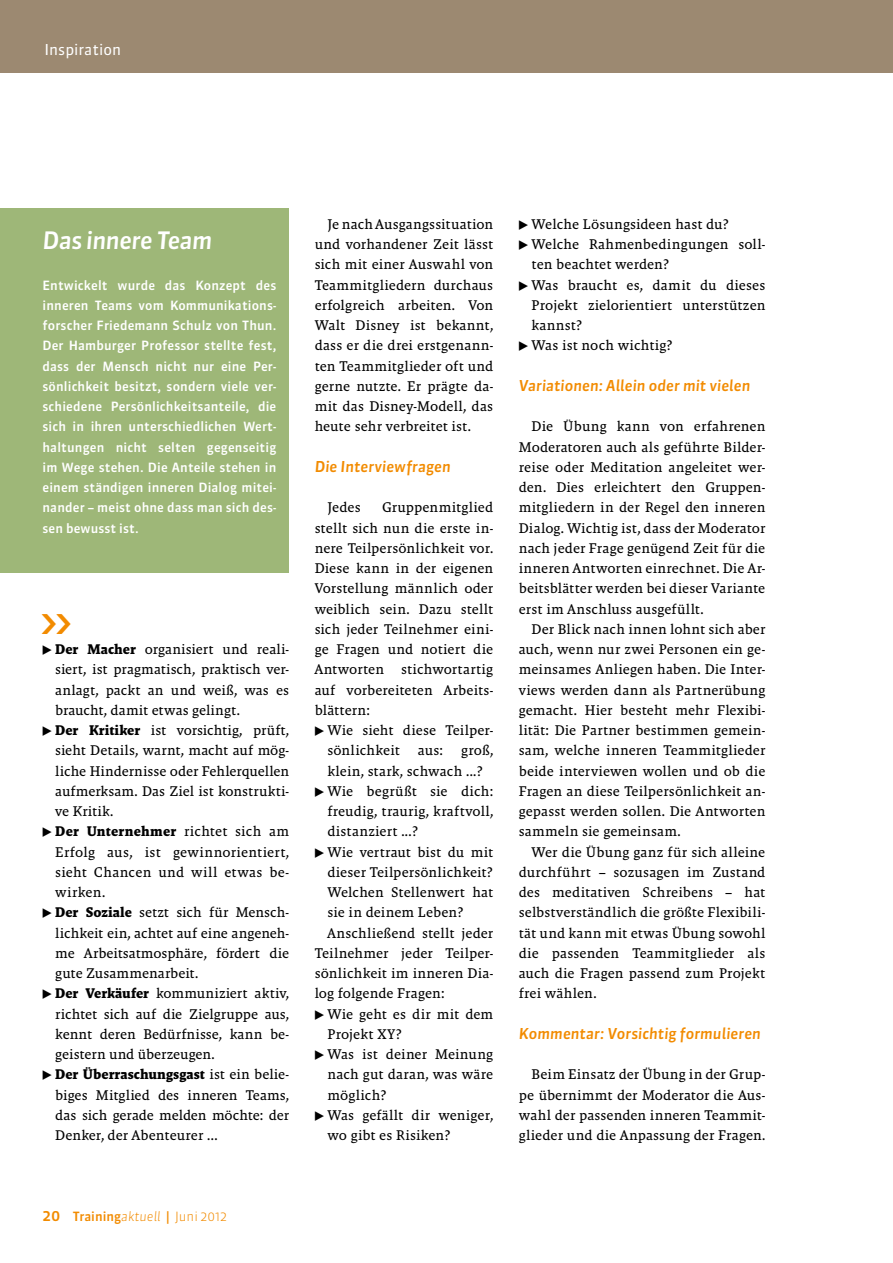
<style>
.page{position:relative;width:893px;height:1263px;background:#fff}
.page>*{position:absolute;margin:0;border:0;box-sizing:border-box;transform-origin:0 0}
.t1{font:italic 500 37.5px "Sanuk OT";color:#f28b00}
.t2{font:italic 500 24px "Sanuk OT";letter-spacing:-.02em;color:#fff}
.t3{font:italic 500 15px "Sanuk OT";letter-spacing:.005em;color:#f28b00}
.t4{font:15px "Sanuk OT";color:#fff}
.t5{font:14.25px/20.2px "Malaga Reg";color:#000;text-align:justify}
.t6{font:700 14.25px "Malaga";letter-spacing:.005em;color:#000}
.t7{font:14.25px "Malaga Reg";letter-spacing:.02em;color:#000}
.t8{font:500 12.75px/20.2px "Sanuk OT";letter-spacing:.01em;color:#fff;text-align:justify}
.t9{font:500 12.75px "Sanuk OT";color:#f28b00}
.s1{font-family:"Malaga";font-weight:700}
.s2{font-family:"Malaga Reg";font-weight:400}
.s3{font-size:15px}
.s4{font-weight:300;font-style:italic}
.s5{font-weight:300}
</style>
<div class="page">
<div style="left:0;top:0;width:893px;height:72px;background:#9c8971"></div>
<div style="left:0;top:209px;width:289px;height:364px;background:#9eb778"></div>
<p class="t4" style="left:44px;top:41px;width:78px">I nspiration</p>
<h2 class="t2" style="left:43px;top:225px;width:172px">Das innere Team</h2>
<p class="t8" style="left:43px;top:275px;width:235px">Entwickelt wurde das Konzept des inneren Teams vom Kommunikations&shy;forscher Friedemann Schulz von Thun.<br>Der Hamburger Professor stellte fest, dass der Mensch nicht nur eine Per&shy;sönlichkeit besitzt, sondern viele ver&shy;schiedene Persönlichkeitsanteile, die sich in ihren unterschiedlichen Wert&shy;haltungen nicht selten gegenseitig im Wege stehen. Die Anteile stehen in einem ständigen inneren Dialog mitei&shy;nander – meist ohne dass man sich des&shy;sen bewusst ist.</p>
<h1 class="t1" style="left:39px;top:597px;width:36px">&gt;&gt;</h1>
<p class="t5" style="left:55px;top:639px;width:235px;text-align:left"><span class="s1">Der Macher</span> organisiert und reali&shy;siert, ist pragmatisch, praktisch ver&shy;anlagt, packt an und weiß, was es braucht, damit etwas gelingt.<br><span class="s1">Der Kritiker</span> ist vorsichtig, prüft, sieht Details, warnt, macht auf mög&shy;liche Hindernisse oder Fehlerquellen aufmerksam. Das Ziel ist konstrukti&shy;ve Kritik.</p>
<p class="t6" style="left:55px;top:823px;width:235px">Der Unternehmer <span class="s2">richtet sich am</span></p>
<p class="t5" style="left:55px;top:842px;width:235px;text-align:left">Erfolg aus, ist gewinnorientiert, sieht Chancen und will etwas be&shy;wirken.<br><span class="s1">Der Soziale</span> setzt sich für Mensch&shy;lichkeit ein, achtet auf eine angeneh&shy;me Arbeitsatmosphäre, fördert die gute Zusammenarbeit.<br><span class="s1">Der Verkäufer</span> kommuniziert aktiv, richtet sich auf die Zielgruppe aus, kennt deren Bedürfnisse, kann be&shy;geistern und überzeugen.</p>
<p class="t6" style="left:55px;top:1066px;width:235px">Der Überraschungsgast <span class="s2">ist ein belie-</span></p>
<p class="t5" style="left:55px;top:1085px;width:235px">biges Mitglied des inneren Teams, das sich gerade melden möchte: der Denker, der Abenteurer ...</p>
<p class="t5" style="left:315px;top:214px;width:180px;text-indent:13px">Je nach Ausgangssituation und vorhandener Zeit lässt sich mit einer Auswahl von Teammitgliedern durchaus erfolgreich arbeiten. Von Walt Disney ist bekannt, dass er die drei erstgenann&shy;ten Teammitglieder oft und gerne nutzte. Er prägte da&shy;mit das Disney-Modell, das heute sehr verbreitet ist.</p>
<p class="t3" style="left:315px;top:457px;width:138px">Die Interviewfragen</p>
<p class="t5" style="left:327px;top:497px;width:35px">Jedes</p>
<p class="t5" style="left:315px;top:497px;width:180px;text-indent:67px">Gruppenmitglied stellt sich nun die erste in&shy;nere Teilpersönlichkeit vor.<br>Diese kann in der eigenen Vorstellung männlich oder weiblich sein. Dazu stellt sich jeder Teilnehmer eini&shy;ge Fragen und notiert die Antworten stichwortartig auf vorbereiteten Arbeits&shy;blättern:</p>
<p class="t5" style="left:327px;top:720px;width:167px">Wie sieht diese Teilper&shy;sönlichkeit</p>
<p class="t5" style="left:418px;top:740px;width:27px">aus:</p>
<p class="t5" style="left:461px;top:740px;width:34px">groß,</p>
<p class="t5" style="left:327px;top:761px;width:157px">klein, stark, schwach ...?</p>
<p class="t5" style="left:327px;top:781px;width:167px">Wie begrüßt sie dich:</p>
<p class="t7" style="left:327px;top:803px;width:167px">freudig, traurig, kraftvoll,</p>
<p class="t7" style="left:327px;top:823px;width:92px">distanziert ...?</p>
<p class="t5" style="left:327px;top:842px;width:167px">Wie vertraut bist du mit</p>
<p class="t5" style="left:327px;top:862px;width:167px">dieser Teilpersönlichkeit?</p>
<p class="t5" style="left:327px;top:882px;width:167px">Welchen Stellenwert hat</p>
<p class="t5" style="left:327px;top:902px;width:138px">sie in deinem Leben?</p>
<p class="t5" style="left:327px;top:923px;width:167px">Anschließend stellt jeder</p>
<p class="t5" style="left:315px;top:943px;width:180px">Teilnehmer jeder Teilper-</p>
<p class="t5" style="left:315px;top:963px;width:180px">sönlichkeit im inneren Dia-</p>
<p class="t5" style="left:315px;top:983px;width:131px">log folgende Fragen:</p>
<p class="t5" style="left:327px;top:1004px;width:167px">Wie geht es dir mit dem</p>
<p class="t5" style="left:327px;top:1024px;width:76px">Projekt XY?</p>
<p class="t5" style="left:327px;top:1044px;width:167px">Was ist deiner Meinung</p>
<p class="t5" style="left:327px;top:1064px;width:167px">nach gut daran, was wäre</p>
<p class="t5" style="left:327px;top:1085px;width:61px">möglich?</p>
<p class="t5" style="left:327px;top:1105px;width:167px">Was gefällt dir weniger,</p>
<p class="t5" style="left:327px;top:1125px;width:125px">wo gibt es Risiken?</p>
<p class="t5" style="left:532px;top:214px;width:235px;text-align:left">Welche Lösungsideen hast du?<br>Welche Rahmenbedingungen soll&shy;ten beachtet werden?<br>Was braucht es, damit du dieses<br>Projekt zielorientiert unterstützen kannst?<br>Was ist noch wichtig?</p>
<p class="t3" style="left:519px;top:376px;width:233px">Variationen: Allein oder mit vielen</p>
<p class="t5" style="left:519px;top:416px;width:248px;text-indent:13px">Die Übung kann von erfahrenen Moderatoren auch als geführte Bilder&shy;reise oder Meditation angeleitet wer&shy;den. Dies erleichtert den Gruppen&shy;mitgliedern in der Regel den inneren Dialog. Wichtig ist, dass der Moderator nach jeder Frage genügend Zeit für die inneren Antworten einrechnet. Die Ar&shy;beitsblätter werden bei dieser Variante erst im Anschluss ausgefüllt.</p>
<p class="t5" style="left:519px;top:619px;width:248px;text-indent:13px">Der Blick nach innen lohnt sich aber auch, wenn nur zwei Personen ein ge&shy;meinsames Anliegen haben. Die Inter&shy;views werden dann als Partnerübung gemacht. Hier besteht mehr Flexibi&shy;lität: Die Partner bestimmen gemein&shy;sam, welche inneren Teammitglieder beide interviewen wollen und ob die Fragen an diese Teilpersönlichkeit an&shy;gepasst werden sollen. Die Antworten sammeln sie gemeinsam.</p>
<p class="t5" style="left:519px;top:842px;width:248px;text-indent:13px">Wer die Übung ganz für sich alleine durchführt – sozusagen im Zustand des meditativen Schreibens – hat selbstverständlich die größte Flexibili&shy;tät und kann mit etwas Übung sowohl die passenden Teammitglieder als auch die Fragen passend zum Projekt frei wählen.</p>
<p class="t3" style="left:519px;top:1024px;width:244px">Kommentar: Vorsichtig formulieren</p>
<p class="t5" style="left:519px;top:1064px;width:248px;text-indent:13px">Beim Einsatz der Übung in der Grup&shy;pe übernimmt der Moderator die Aus&shy;wahl der passenden inneren Teammit&shy;glieder und die Anpassung der Fragen.</p>
<p class="t9" style="left:43px;top:1209px;width:186px"><span class="s3">20</span> Training<span class="s4">aktuell</span> | <span class="s5">Juni 2012</span></p>
</div>
